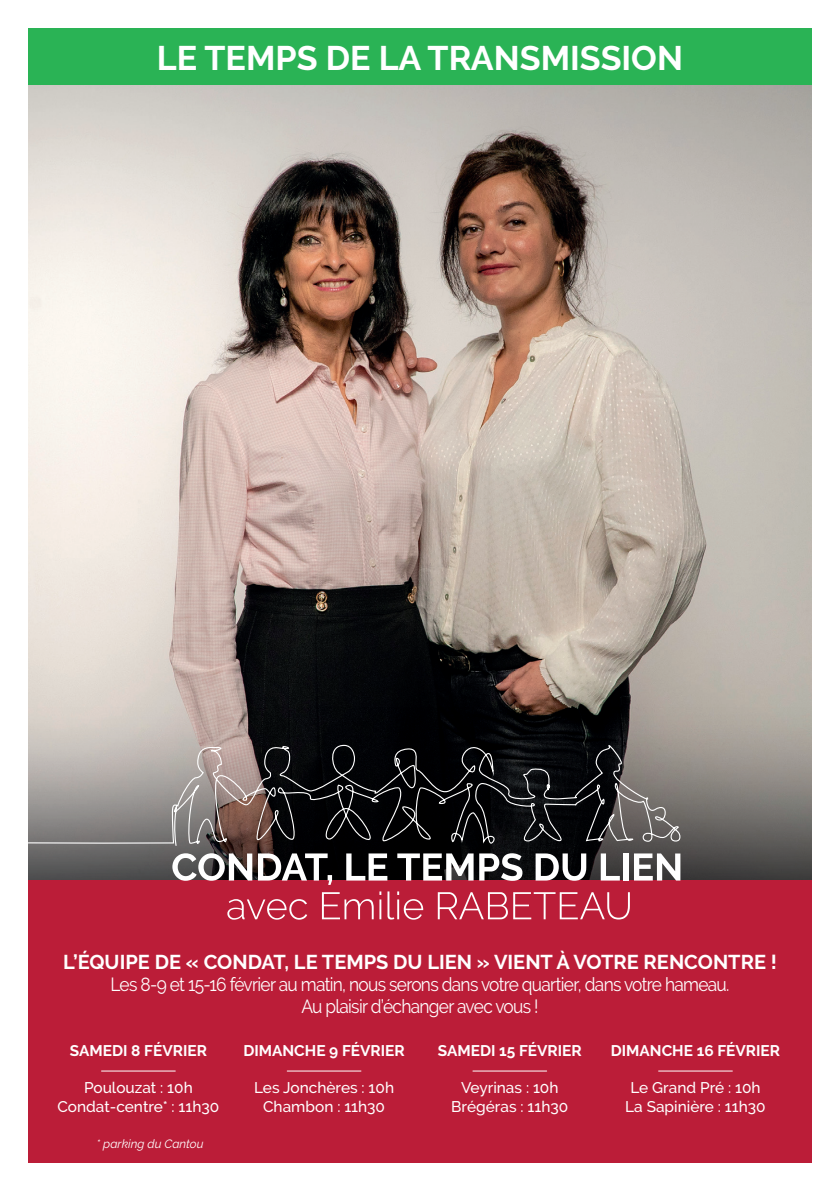
<style>
.page{position:relative;width:840px;height:1191px;background:#fff}
.page>*{position:absolute;margin:0;border:0;box-sizing:border-box;transform-origin:0 0}
.t1{font:700 34px "Raleway";color:#fff}
.t2{font:700 20px "Raleway";color:#fff}
.t3{font:19px/22px "Raleway";letter-spacing:-.04em;color:#fff;text-align:center;scale:.91 1}
.t4{font:500 15.4px/19.8px "Raleway";color:#fff;text-align:center}
.t5{font:700 15.4px "Raleway";color:#fff}
.t6{font:italic 12px "Raleway";color:#fff}
</style>
<div class="page">
<img style="left:28px;top:85px;width:783px;height:530px">
<div style="left:28px;top:28px;width:783px;height:57px;background:#2ab355"></div>
<svg style="left:28px;top:615px;width:783px;height:265px;background:#7a736f"></svg>
<div style="left:28px;top:880px;width:783px;height:282px;background:#bb1d38"></div>
<svg style="left:227px;top:899px;width:80px;height:20px"></svg>
<svg style="left:322px;top:892px;width:51px;height:27px"></svg>
<hr style="left:379px;top:899px;width:2px;height:20px;background:#fff">
<svg style="left:387px;top:891px;width:36px;height:28px"></svg>
<svg style="left:437px;top:892px;width:70px;height:27px"></svg>
<svg style="left:513px;top:892px;width:116px;height:27px"></svg>
<svg style="left:172px;top:853px;width:80px;height:27px"></svg>
<svg style="left:258px;top:853px;width:74px;height:32px"></svg>
<svg style="left:346px;top:853px;width:41px;height:27px"></svg>
<svg style="left:397px;top:853px;width:76px;height:27px"></svg>
<svg style="left:479px;top:853px;width:43px;height:28px"></svg>
<svg style="left:535px;top:853px;width:51px;height:27px"></svg>
<svg style="left:600px;top:853px;width:19px;height:27px"></svg>
<div style="left:622px;top:853px;width:6px;height:27px;background:#fff"></div>
<svg style="left:633px;top:853px;width:47px;height:27px"></svg>
<svg style="left:28px;top:736px;width:653px;height:114px;background:#504d4c"></svg>
<hr style="left:101px;top:1070px;width:74px;height:1px;background:#fff">
<hr style="left:472px;top:1070px;width:74px;height:1px;background:#fff">
<hr style="left:287px;top:1070px;width:74px;height:1px;background:#fff">
<hr style="left:658px;top:1070px;width:74px;height:1px;background:#fff">
<h1 class="t1" style="left:157px;top:38px;width:527px">LE TEMPS DE LA TRANSMISSION</h1>
<p class="t2" style="left:63px;top:950px;width:715px">L’ÉQUIPE DE « CONDAT, LE TEMPS DU LIEN » VIENT À VOTRE RENCONTRE !</p>
<p class="t3" style="left:110px;top:973px;width:681px">Les 8-9 et 15-16 février au matin, nous serons dans votre quartier, dans votre hameau.<br>Au plaisir d’échanger avec vous !</p>
<p class="t5" style="left:70px;top:1041px;width:138px">SAMEDI 8 FÉVRIER</p>
<p class="t4" style="left:57px;top:1077px;width:163px">Poulouzat : 10h<br>Condat-centre* : 11h30</p>
<p class="t6" style="left:96px;top:1136px;width:109px">* parking du Cantou</p>
<p class="t5" style="left:243px;top:1041px;width:163px">DIMANCHE 9 FÉVRIER</p>
<p class="t4" style="left:254px;top:1077px;width:141px">Les Jonchères : 10h<br>Chambon : 11h30</p>
<p class="t5" style="left:437px;top:1041px;width:145px">SAMEDI 15 FÉVRIER</p>
<p class="t4" style="left:451px;top:1077px;width:118px">Veyrinas : 10h<br>Brégéras : 11h30</p>
<p class="t5" style="left:610px;top:1041px;width:171px">DIMANCHE 16 FÉVRIER</p>
<p class="t4" style="left:625px;top:1077px;width:142px">Le Grand Pré : 10h<br>La Sapinière : 11h30</p>
</div>
